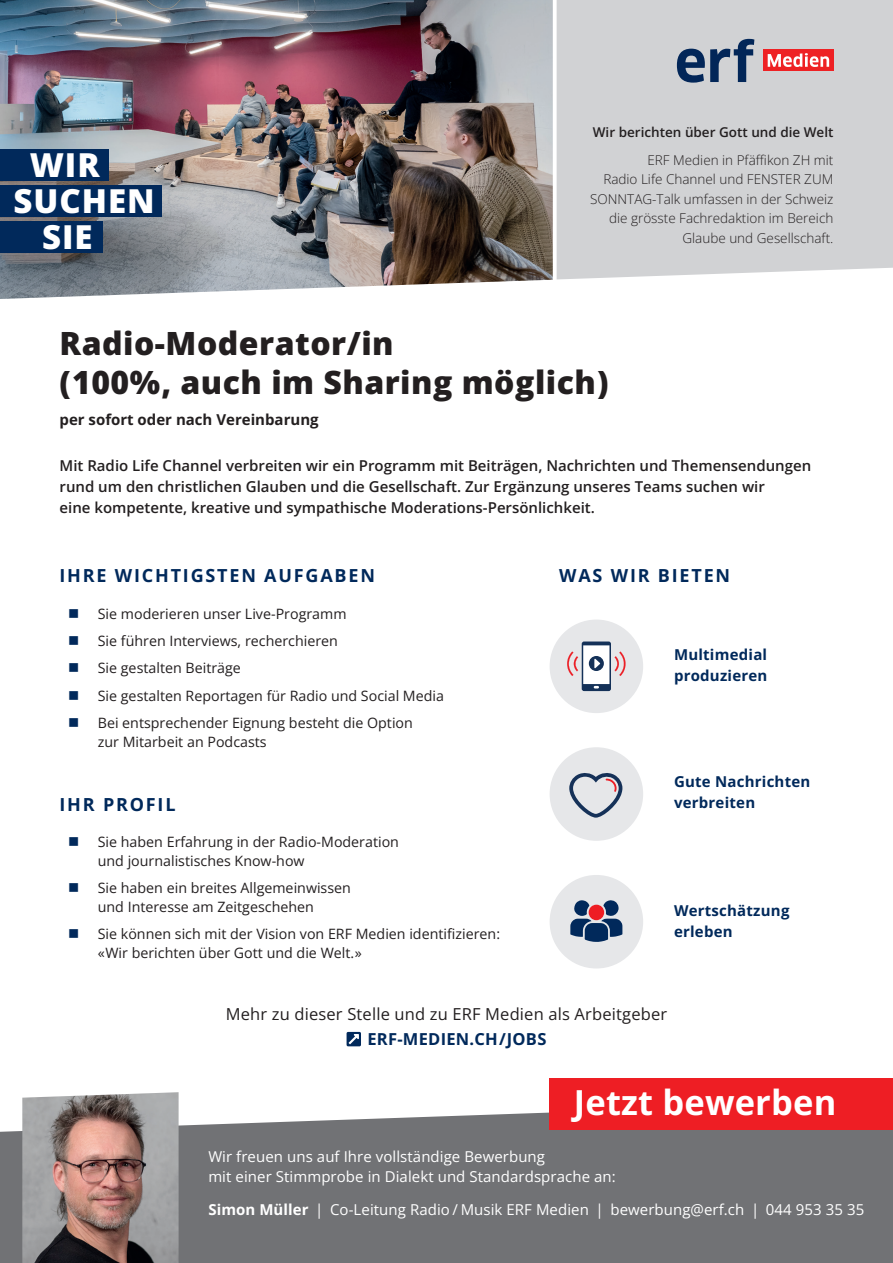
<style>
.page{position:relative;width:893px;height:1263px;background:#fff}
.page>*{position:absolute;margin:0;border:0;box-sizing:border-box;transform-origin:0 0}
.t1{font:700 34.5px "Open Sans";letter-spacing:.005em;color:#fff}
.t2{font:800 33px "Open Sans";letter-spacing:.03em;color:#fff}
.t3{font:800 31.95px/39px "Open Sans";letter-spacing:.015em;color:#231f20}
.t4{font:700 18px "Open Sans";letter-spacing:.1em;color:#01295b}
.t5{font:16.5px "Open Sans";letter-spacing:.01em;color:#231f20}
.t6{font:700 16.5px "Open Sans";letter-spacing:.015em;color:#01295b}
.t7{font:600 15px/21px "Open Sans";color:#231f20}
.t8{font:15px/20.2px "Open Sans";letter-spacing:.005em;color:#fff}
.t9{font:700 15px/21px "Open Sans";letter-spacing:.015em;color:#01295b}
.t10{font:700 15px "Open Sans";color:#231f20}
.t11{font:14.25px/27.3px "Open Sans";color:#231f20}
.t12{font:300 13.5px/19.5px "Open Sans";color:#231f20;text-align:right}
.t13{font:600 13.5px "Open Sans";color:#231f20}
.s1{font-weight:700}
</style>
<div class="page">
<img style="left:0;top:0;width:553px;height:299px">
<div style="left:557px;top:0;width:336px;height:279px;background:#d1d2d4"></div>
<svg style="left:0;top:1100px;width:893px;height:163px;background:#7b7c7e"></svg>
<div style="left:550px;top:1078px;width:343px;height:52px;background:#ee1e24"></div>
<div style="left:0;top:221px;width:102px;height:32px;background:#01295b"></div>
<div style="left:0;top:185px;width:162px;height:32px;background:#01295b"></div>
<div style="left:0;top:149px;width:109px;height:31px;background:#01295b"></div>
<div style="left:550px;top:875px;width:93px;height:93px;background:#e6e7e9;border-radius:50%"></div>
<svg style="left:570px;top:900px;width:52px;height:42px"></svg>
<div style="left:550px;top:747px;width:93px;height:94px;background:#e6e7e9;border-radius:50%"></div>
<svg style="left:569px;top:773px;width:53px;height:45px"></svg>
<div style="left:550px;top:619px;width:93px;height:94px;background:#e6e7e9;border-radius:50%"></div>
<svg style="left:567px;top:641px;width:59px;height:50px"></svg>
<svg style="left:347px;top:1032px;width:14px;height:14px"></svg>
<div style="left:763px;top:49px;width:70px;height:22px;background:#ee2124"></div>
<svg style="left:768px;top:53px;width:61px;height:14px"></svg>
<svg style="left:677px;top:39px;width:77px;height:44px;background:#78889f"></svg>
<img style="left:22px;top:1092px;width:157px;height:171px">
<h2 class="t2" style="left:30px;top:140px;width:72px">WIR</h2>
<h2 class="t2" style="left:13px;top:176px;width:143px">SUCHEN</h2>
<h2 class="t2" style="left:42px;top:212px;width:52px">SIE</h2>
<p class="t13" style="left:593px;top:123px;width:242px">Wir berichten über Gott und die Welt</p>
<p class="t12" style="left:590px;top:150px;width:245px">ERF Medien in Pfäffikon ZH mit<br>Radio Life Channel und FENSTER ZUM SONNTAG-Talk umfassen in der Schweiz die grösste Fachredaktion im Bereich Glaube und Gesellschaft.</p>
<h3 class="t3" style="left:60px;top:323px;width:550px">Radio-Moderator/in<br>(100%, auch im Sharing möglich)</h3>
<p class="t10" style="left:60px;top:409px;width:261px">per sofort oder nach Vereinbarung</p>
<p class="t7" style="left:60px;top:454px;width:753px">Mit Radio Life Channel verbreiten wir ein Programm mit Beiträgen, Nachrichten und Themensendungen rund um den christlichen Glauben und die Gesellschaft. Zur Ergänzung unseres Teams suchen wir<br>eine kompetente, kreative und sympathische Moderations-Persönlichkeit.</p>
<p class="t4" style="left:60px;top:563px;width:317px">IHRE WICHTIGSTEN AUFGABEN</p>
<p class="t11" style="left:98px;top:599px;width:348px">Sie moderieren unser Live-Programm<br>Sie führen Interviews, recherchieren<br>Sie gestalten Beiträge<br>Sie gestalten Reportagen für Radio und Social Media Bei entsprechender Eignung besteht die Option</p>
<p class="t11" style="left:98px;top:727px;width:170px">zur Mitarbeit an Podcasts</p>
<p class="t4" style="left:60px;top:791px;width:118px">IHR PROFIL</p>
<p class="t11" style="left:98px;top:832px;width:303px;line-height:18.8px">Sie haben Erfahrung in der Radio-Moderation und journalistisches Know-how</p>
<p class="t11" style="left:98px;top:878px;width:255px;line-height:18.8px">Sie haben ein breites Allgemeinwissen und Interesse am Zeitgeschehen</p>
<p class="t11" style="left:98px;top:924px;width:404px;line-height:18.8px">Sie können sich mit der Vision von ERF Medien identifizieren: «Wir berichten über Gott und die Welt.»</p>
<p class="t4" style="left:559px;top:563px;width:173px">WAS WIR BIETEN</p>
<p class="t9" style="left:674px;top:644px;width:95px">Multimedial produzieren</p>
<p class="t9" style="left:674px;top:770px;width:138px">Gute Nachrichten verbreiten</p>
<p class="t9" style="left:674px;top:899px;width:117px">Wertschätzung erleben</p>
<p class="t5" style="left:226px;top:1002px;width:443px">Mehr zu dieser Stelle und zu ERF Medien als Arbeitgeber</p>
<p class="t6" style="left:367px;top:1028px;width:180px">ERF-MEDIEN.CH/JOBS</p>
<h1 class="t1" style="left:574px;top:1078px;width:264px">Jetzt bewerben</h1>
<p class="t8" style="left:208px;top:1146px;width:409px">Wir freuen uns auf Ihre vollständige Bewerbung<br>mit einer Stimmprobe in Dialekt und Standardsprache an:</p>
<p class="t8" style="left:208px;top:1199px;width:657px"><span class="s1">Simon Müller</span> | Co-Leitung Radio / Musik ERF Medien | bewerbung@erf.ch | 044 953 35 35</p>
</div>
